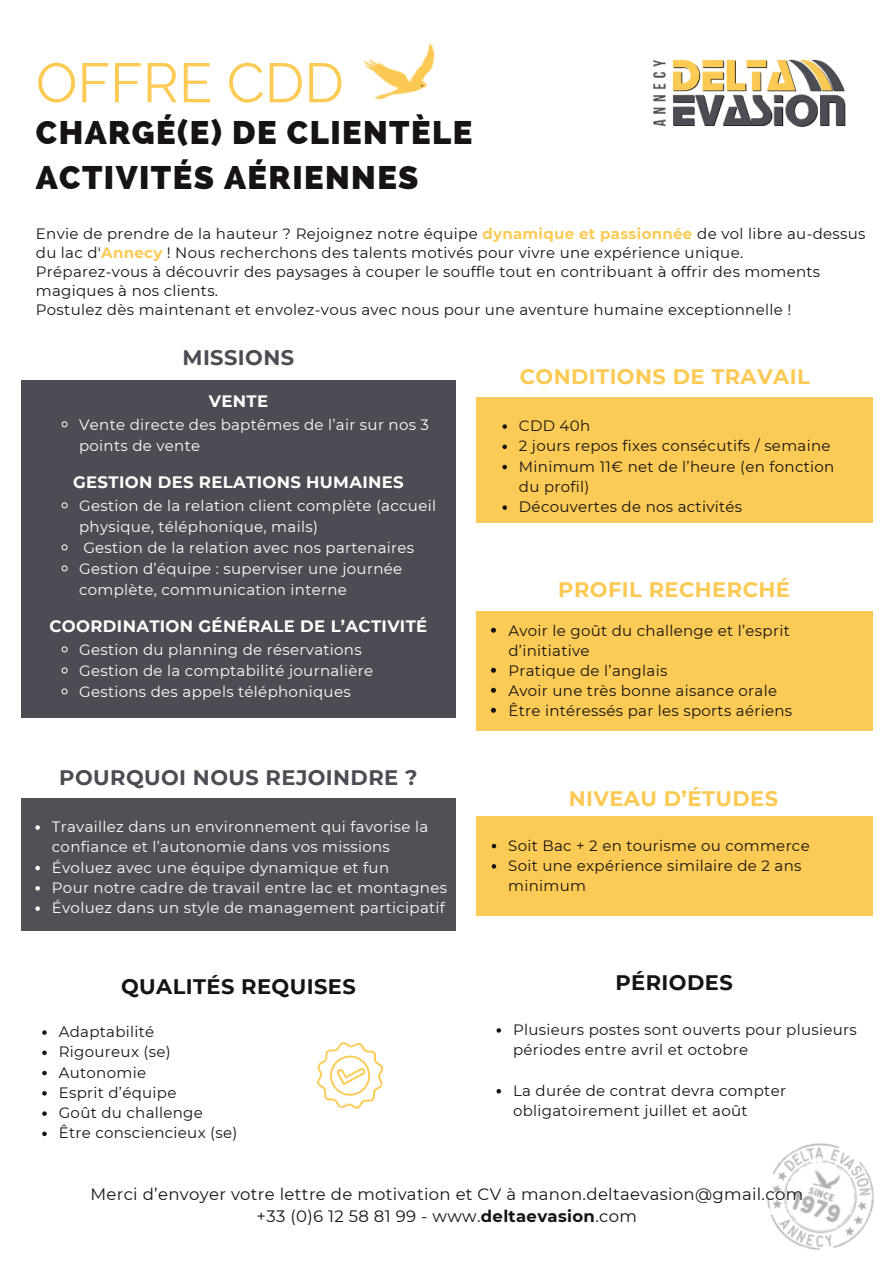
<style>
.page{position:relative;width:894px;height:1264px;background:#fff}
.page>*{position:absolute;margin:0;border:0;box-sizing:border-box;transform-origin:0 0}
.t1{font:55.35px "Raleway";color:#fccb55}
.t2{font:800 32.7px/45px "Raleway";letter-spacing:.045em;color:#171312}
.t3{font:700 21px "Montserrat";letter-spacing:.02em;color:#fcca54}
.t4{font:700 21px "Montserrat";letter-spacing:.02em;color:#4c4c54}
.t5{font:700 21px "Montserrat";letter-spacing:.02em;color:#171312}
.t6{font:16.5px/22.5px "Montserrat";letter-spacing:.02em;color:#171312;text-align:center}
.t7{font:700 16.5px "Montserrat";letter-spacing:.02em;color:#fff}
.t8{font:15px/20.2px "Montserrat";letter-spacing:.02em;color:#171312}
.t9{font:15px/21px "Montserrat";letter-spacing:.02em;color:#fff}
.s1{font-weight:700;color:#fccb55}
.s2{font-weight:700;color:#fcca54}
.s3{font-weight:700}
</style>
<div class="page">
<img style="left:767px;top:1143px;width:107px;height:107px">
<img style="left:653px;top:59px;width:193px;height:68px">
<img style="left:363px;top:42px;width:72px;height:59px">
<div style="left:21px;top:381px;width:434px;height:337px;background:#4c4c54"></div>
<svg style="left:61px;top:421px;width:7px;height:7px"></svg>
<svg style="left:61px;top:502px;width:7px;height:7px"></svg>
<svg style="left:61px;top:544px;width:7px;height:7px"></svg>
<svg style="left:61px;top:565px;width:7px;height:7px"></svg>
<svg style="left:61px;top:646px;width:7px;height:7px"></svg>
<svg style="left:61px;top:667px;width:7px;height:7px"></svg>
<svg style="left:61px;top:688px;width:7px;height:7px"></svg>
<div style="left:475px;top:611px;width:397px;height:120px;background:#fccb55"></div>
<svg style="left:491px;top:627px;width:5px;height:5px"></svg>
<svg style="left:491px;top:667px;width:5px;height:5px"></svg>
<svg style="left:491px;top:687px;width:5px;height:5px"></svg>
<svg style="left:491px;top:707px;width:5px;height:5px"></svg>
<svg style="left:42px;top:1030px;width:5px;height:4px"></svg>
<svg style="left:42px;top:1050px;width:5px;height:5px"></svg>
<svg style="left:42px;top:1070px;width:5px;height:5px"></svg>
<svg style="left:42px;top:1091px;width:5px;height:4px"></svg>
<svg style="left:42px;top:1111px;width:5px;height:4px"></svg>
<svg style="left:42px;top:1131px;width:5px;height:5px"></svg>
<svg style="left:317px;top:1042px;width:66px;height:67px"></svg>
<div style="left:475px;top:815px;width:397px;height:100px;background:#fccb55"></div>
<svg style="left:491px;top:843px;width:5px;height:5px"></svg>
<svg style="left:491px;top:864px;width:5px;height:4px"></svg>
<svg style="left:496px;top:1028px;width:5px;height:4px"></svg>
<svg style="left:496px;top:1089px;width:5px;height:4px"></svg>
<div style="left:475px;top:397px;width:397px;height:126px;background:#fccb55"></div>
<svg style="left:502px;top:424px;width:5px;height:5px"></svg>
<svg style="left:502px;top:444px;width:5px;height:5px"></svg>
<svg style="left:502px;top:465px;width:5px;height:4px"></svg>
<svg style="left:502px;top:505px;width:5px;height:5px"></svg>
<div style="left:21px;top:798px;width:434px;height:133px;background:#505056"></div>
<svg style="left:35px;top:825px;width:5px;height:4px"></svg>
<svg style="left:35px;top:865px;width:5px;height:5px"></svg>
<svg style="left:35px;top:886px;width:5px;height:4px"></svg>
<svg style="left:35px;top:906px;width:5px;height:4px"></svg>
<h1 class="t1" style="left:36px;top:51px;width:309px">OFFRE CDD</h1>
<h2 class="t2" style="left:36px;top:110px;width:438px">CHARGÉ(E) DE CLIENTÈLE<br>ACTIVITÉS AÉRIENNES</h2>
<p class="t8" style="left:36px;top:223px;width:831px;line-height:19.2px">Envie de prendre de la hauteur ? Rejoignez notre équipe <span class="s1">dynamique et passionnée</span> de vol libre au-dessus du lac d'<span class="s2">Annecy</span> ! Nous recherchons des talents motivés pour vivre une expérience unique.<br>Préparez-vous à découvrir des paysages à couper le souffle tout en contribuant à offrir des moments magiques à nos clients.<br>Postulez dès maintenant et envolez-vous avec nous pour une aventure humaine exceptionnelle !</p>
<h3 class="t4" style="left:182px;top:342px;width:113px">MISSIONS</h3>
<p class="t7" style="left:209px;top:389px;width:61px">VENTE</p>
<p class="t9" style="left:79px;top:413px;width:351px">Vente directe des baptêmes de l’air sur nos 3 points de vente</p>
<p class="t7" style="left:73px;top:470px;width:332px">GESTION DES RELATIONS HUMAINES</p>
<p class="t9" style="left:79px;top:494px;width:358px">Gestion de la relation client complète (accueil physique, téléphonique, mails)<br>Gestion de la relation avec nos partenaires Gestion d’équipe : superviser une journée complète, communication interne</p>
<p class="t7" style="left:49px;top:614px;width:379px">COORDINATION GÉNÉRALE DE L’ACTIVITÉ</p>
<p class="t9" style="left:79px;top:638px;width:295px">Gestion du planning de réservations<br>Gestion de la comptabilité journalière<br>Gestions des appels téléphoniques</p>
<h3 class="t4" style="left:59px;top:762px;width:360px">POURQUOI NOUS REJOINDRE ?</h3>
<p class="t9" style="left:52px;top:816px;width:396px;line-height:20.2px">Travaillez dans un environnement qui favorise la confiance et l’autonomie dans vos missions Évoluez avec une équipe dynamique et fun<br>Pour notre cadre de travail entre lac et montagnes Évoluez dans un style de management participatif</p>
<h3 class="t5" style="left:121px;top:971px;width:236px">QUALITÉS REQUISES</h3>
<p class="t8" style="left:59px;top:1021px;width:180px">Adaptabilité<br>Rigoureux (se)<br>Autonomie<br>Esprit d’équipe<br>Goût du challenge<br>Être consciencieux (se)</p>
<h3 class="t3" style="left:519px;top:361px;width:291px">CONDITIONS DE TRAVAIL</h3>
<p class="t8" style="left:519px;top:415px;width:317px">CDD 40h<br>2 jours repos fixes consécutifs / semaine<br>Minimum 11€ net de l’heure (en fonction du profil)<br>Découvertes de nos activités</p>
<h3 class="t3" style="left:558px;top:574px;width:233px">PROFIL RECHERCHÉ</h3>
<p class="t8" style="left:508px;top:620px;width:285px">Avoir le goût du challenge et l’esprit d’initiative<br>Pratique de l’anglais<br>Avoir une très bonne aisance orale<br>Être intéressés par les sports aériens</p>
<h3 class="t3" style="left:568px;top:783px;width:211px">NIVEAU D’ÉTUDES</h3>
<p class="t8" style="left:508px;top:834px;width:303px">Soit Bac + 2 en tourisme ou commerce<br>Soit une expérience similaire de 2 ans minimum</p>
<h3 class="t5" style="left:615px;top:967px;width:119px">PÉRIODES</h3>
<p class="t8" style="left:513px;top:1018px;width:345px">Plusieurs postes sont ouverts pour plusieurs périodes entre avril et octobre</p>
<p class="t8" style="left:513px;top:1079px;width:274px">La durée de contrat devra compter obligatoirement juillet et août</p>
<p class="t6" style="left:90px;top:1181px;width:714px">Merci d’envoyer votre lettre de motivation et CV à manon.deltaevasion@gmail.com +33 (0)6 12 58 81 99 - www.<span class="s3">deltaevasion</span>.com</p>
</div>
